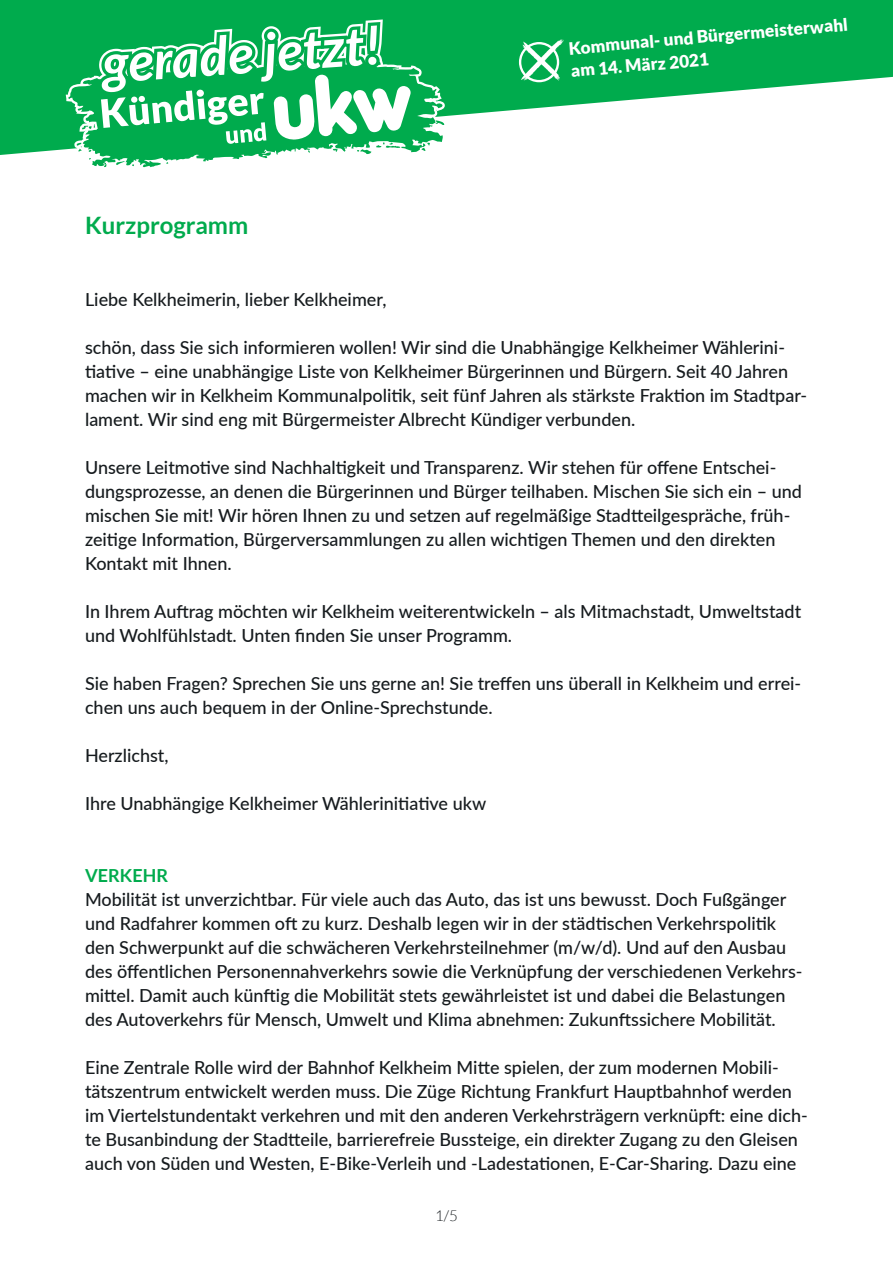
<style>
.page{position:relative;width:893px;height:1263px;background:#fff}
.page>*{position:absolute;margin:0;border:0;box-sizing:border-box;transform-origin:0 0}
.t1{font:700 24px "Lato";color:#00ab4d}
.t2{font:500 18px/24px "Lato";color:#161b1e}
.t3{font:700 18px "Lato";color:#00ab4d}
.t4{font:900 17.25px/22.6px "Lato";color:#fff}
.t5{font:300 15px "Lato";color:#161b1e}
</style>
<div class="page">
<svg style="left:0;top:0;width:893px;height:155px;fill:#00ab4d"></svg>
<svg style="left:66px;top:19px;width:380px;height:136px"></svg>
<svg style="left:68px;top:22px;width:379px;height:146px"></svg>
<svg style="left:519px;top:39px;width:45px;height:43px"></svg>
<h1 class="t1" style="left:85px;top:212px;width:165px">Kurzprogramm</h1>
<p class="t4" style="left:568px;top:37px;width:282px;rotate:-5deg">Kommunal- und Bürgermeisterwahl am 14. März 2021</p>
<p class="t2" style="left:85px;top:287px;width:303px">Liebe Kelkheimerin, lieber Kelkheimer,</p>
<p class="t2" style="left:85px;top:335px;width:724px">schön, dass Sie sich informieren wollen! Wir sind die Unabhängige Kelkheimer Wählerini&shy;tiative – eine unabhängige Liste von Kelkheimer Bürgerinnen und Bürgern. Seit 40 Jahren machen wir in Kelkheim Kommunalpolitik, seit fünf Jahren als stärkste Fraktion im Stadtpar&shy;lament. Wir sind eng mit Bürgermeister Albrecht Kündiger verbunden.</p>
<p class="t2" style="left:85px;top:455px;width:718px">Unsere Leitmotive sind Nachhaltigkeit und Transparenz. Wir stehen für offene Entschei&shy;dungsprozesse, an denen die Bürgerinnen und Bürger teilhaben. Mischen Sie sich ein – und mischen Sie mit! Wir hören Ihnen zu und setzen auf regelmäßige Stadtteilgespräche, früh&shy;zeitige Information, Bürgerversammlungen zu allen wichtigen Themen und den direkten Kontakt mit Ihnen.</p>
<p class="t2" style="left:85px;top:599px;width:718px">In Ihrem Auftrag möchten wir Kelkheim weiterentwickeln – als Mitmachstadt, Umweltstadt und Wohlfühlstadt. Unten finden Sie unser Programm.</p>
<p class="t2" style="left:85px;top:671px;width:718px">Sie haben Fragen? Sprechen Sie uns gerne an! Sie treffen uns überall in Kelkheim und errei&shy;chen uns auch bequem in der Online-Sprechstunde.</p>
<p class="t2" style="left:85px;top:743px;width:85px">Herzlichst,</p>
<p class="t2" style="left:85px;top:791px;width:403px">Ihre Unabhängige Kelkheimer Wählerinitiative ukw</p>
<p class="t3" style="left:85px;top:865px;width:85px">VERKEHR</p>
<p class="t2" style="left:85px;top:887px;width:719px">Mobilität ist unverzichtbar. Für viele auch das Auto, das ist uns bewusst. Doch Fußgänger und Radfahrer kommen oft zu kurz. Deshalb legen wir in der städtischen Verkehrspolitik den Schwerpunkt auf die schwächeren Verkehrsteilnehmer (m/w/d). Und auf den Ausbau des öffentlichen Personennahverkehrs sowie die Verknüpfung der verschiedenen Verkehrs&shy;mittel. Damit auch künftig die Mobilität stets gewährleistet ist und dabei die Belastungen des Autoverkehrs für Mensch, Umwelt und Klima abnehmen: Zukunftssichere Mobilität.</p>
<p class="t2" style="left:85px;top:1055px;width:724px">Eine Zentrale Rolle wird der Bahnhof Kelkheim Mitte spielen, der zum modernen Mobili&shy;tätszentrum entwickelt werden muss. Die Züge Richtung Frankfurt Hauptbahnhof werden im Viertelstundentakt verkehren und mit den anderen Verkehrsträgern verknüpft: eine dich&shy;te Busanbindung der Stadtteile, barrierefreie Bussteige, ein direkter Zugang zu den Gleisen auch von Süden und Westen, E-Bike-Verleih und -Ladestationen, E-Car-Sharing. Dazu eine</p>
<p class="t5" style="left:435px;top:1207px;width:24px">1/5</p>
</div>
